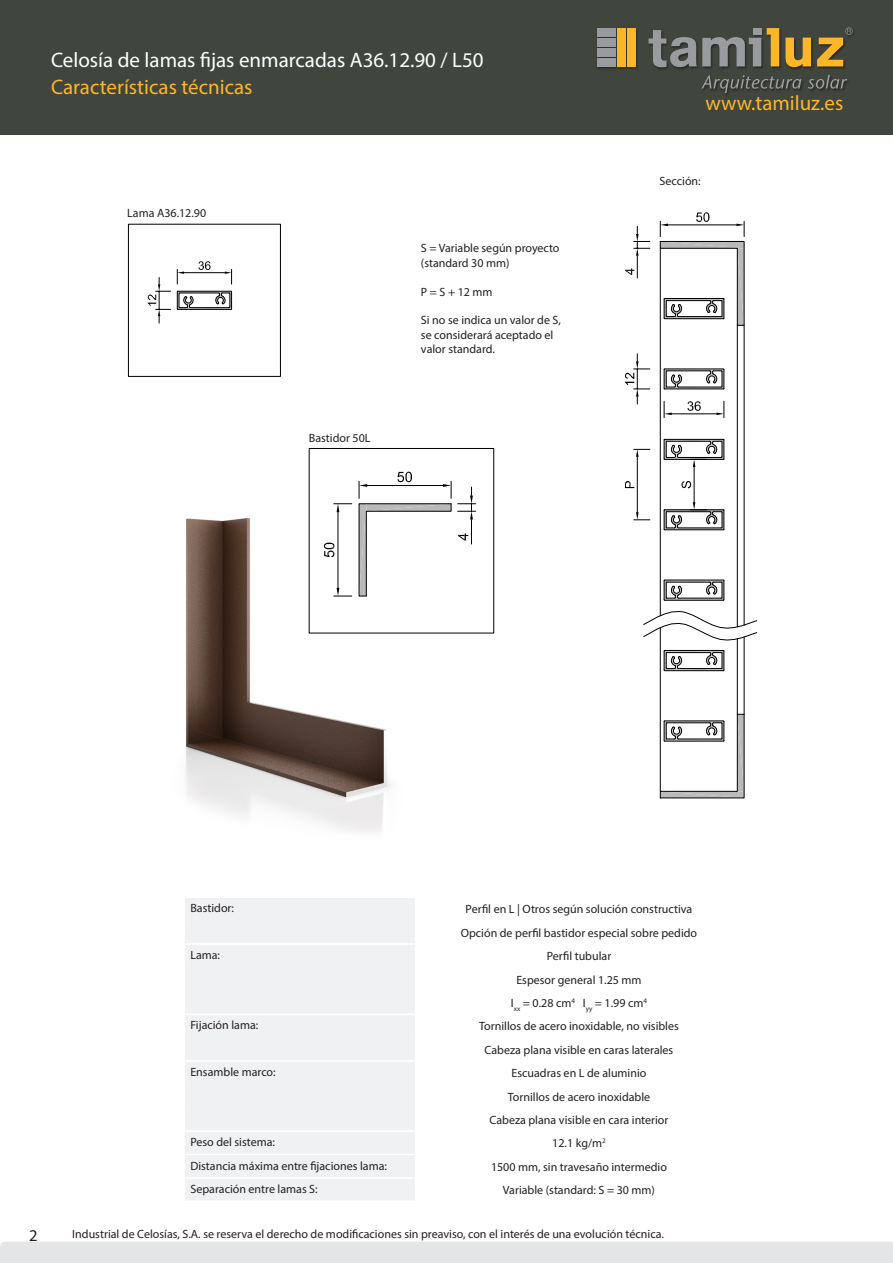
<style>
.page{position:relative;width:893px;height:1263px;background:#fff}
.page>*{position:absolute;margin:0;border:0;box-sizing:border-box;transform-origin:0 0}
.t1{font:21px "Myriad Pro";color:#fff}
.t2{font:21px "Myriad Pro";color:#fcb729}
.t3{font:20.85px "Myriad Pro";color:#fcb729}
.t4{font:16.5px "Myriad Pro";color:#231f20}
.t5{font:12px/14.4px "Myriad Pro";color:#231f20}
</style>
<div class="page">
<div style="left:0;top:0;width:893px;height:135px;background:#40453d"></div>
<div style="left:0;top:1242px;width:893px;height:21px;background:#e4e5e7"></div>
<hr style="left:184px;top:272px;width:41px;height:1px;background:#000">
<svg style="left:225px;top:269px;width:7px;height:15px"></svg>
<svg style="left:177px;top:269px;width:7px;height:15px"></svg>
<svg style="left:199px;top:261px;width:12px;height:9px"></svg>
<svg style="left:148px;top:277px;width:23px;height:46px"></svg>
<svg style="left:177px;top:291px;width:55px;height:19px"></svg>
<div style="left:128px;top:224px;width:153px;height:152px;border:1px solid #000"></div>
<div style="left:185px;top:898px;width:230px;height:302px;background:#f0f1f2"></div>
<hr style="left:184px;top:943px;width:232px;height:2px;background:#fff">
<hr style="left:184px;top:1013px;width:232px;height:2px;background:#fff">
<hr style="left:184px;top:1060px;width:232px;height:2px;background:#fff">
<hr style="left:184px;top:1130px;width:232px;height:2px;background:#fff">
<hr style="left:184px;top:1154px;width:232px;height:1px;background:#fff">
<hr style="left:184px;top:1177px;width:232px;height:2px;background:#fff">
<div style="left:596px;top:27px;width:260px;height:70px;background:#231f20;opacity:.75"></div>
<svg style="left:701px;top:75px;width:100px;height:18px"></svg>
<svg style="left:808px;top:75px;width:39px;height:14px"></svg>
<div style="left:597px;top:58px;width:19px;height:9px;background:#999b9e"></div>
<div style="left:597px;top:28px;width:19px;height:9px;background:#999b9e"></div>
<div style="left:597px;top:38px;width:19px;height:9px;background:#999b9e"></div>
<div style="left:597px;top:48px;width:19px;height:9px;background:#999b9e"></div>
<div style="left:617px;top:28px;width:9px;height:39px;background:#fcb729"></div>
<div style="left:627px;top:28px;width:9px;height:39px;background:#fcb729"></div>
<svg style="left:817px;top:27px;width:36px;height:39px"></svg>
<svg style="left:785px;top:38px;width:26px;height:29px"></svg>
<svg style="left:767px;top:28px;width:12px;height:38px"></svg>
<svg style="left:649px;top:30px;width:112px;height:38px"></svg>
<div style="left:753px;top:28px;width:8px;height:7px;background:#999b9e"></div>
<img style="left:186px;top:493px;width:284px;height:340px">
<svg style="left:359px;top:472px;width:93px;height:124px"></svg>
<svg style="left:458px;top:487px;width:18px;height:57px"></svg>
<hr style="left:338px;top:512px;width:1px;height:76px;background:#000">
<svg style="left:334px;top:503px;width:18px;height:9px"></svg>
<svg style="left:334px;top:588px;width:18px;height:9px"></svg>
<svg style="left:324px;top:543px;width:10px;height:14px"></svg>
<svg style="left:625px;top:226px;width:25px;height:52px"></svg>
<hr style="left:737px;top:325px;width:1px;height:302px;background:#000">
<hr style="left:737px;top:639px;width:1px;height:75px;background:#000">
<hr style="left:744px;top:637px;width:1px;height:77px;background:#000">
<hr style="left:744px;top:325px;width:1px;height:300px;background:#000">
<hr style="left:660px;top:248px;width:1px;height:368px;background:#000">
<hr style="left:660px;top:628px;width:1px;height:163px;background:#000">
<hr style="left:665px;top:389px;width:58px;height:1px;background:#000">
<svg style="left:663px;top:368px;width:62px;height:21px"></svg>
<svg style="left:660px;top:212px;width:85px;height:114px"></svg>
<svg style="left:663px;top:579px;width:62px;height:22px"></svg>
<svg style="left:663px;top:650px;width:62px;height:21px"></svg>
<svg style="left:660px;top:714px;width:84px;height:84px"></svg>
<svg style="left:643px;top:611px;width:114px;height:29px"></svg>
<svg style="left:625px;top:354px;width:25px;height:50px"></svg>
<hr style="left:694px;top:467px;width:1px;height:35px;background:#000">
<svg style="left:663px;top:439px;width:62px;height:28px"></svg>
<svg style="left:663px;top:502px;width:62px;height:29px"></svg>
<svg style="left:682px;top:481px;width:9px;height:7px"></svg>
<hr style="left:637px;top:457px;width:1px;height:55px;background:#000">
<svg style="left:634px;top:449px;width:16px;height:8px"></svg>
<svg style="left:634px;top:512px;width:16px;height:8px"></svg>
<svg style="left:625px;top:481px;width:9px;height:7px"></svg>
<hr style="left:672px;top:414px;width:44px;height:1px;background:#000">
<svg style="left:664px;top:401px;width:8px;height:17px"></svg>
<svg style="left:716px;top:401px;width:9px;height:17px"></svg>
<svg style="left:687px;top:401px;width:14px;height:10px"></svg>
<p class="t1" style="left:51px;top:47px;width:434px">Celosía de lamas fijas enmarcadas A36.12.90 / L50</p>
<p class="t2" style="left:51px;top:74px;width:203px">Características técnicas</p>
<p class="t5" style="left:127px;top:205px;width:81px">Lama A36.12.90</p>
<p class="t5" style="left:309px;top:431px;width:63px">Bastidor 50L</p>
<p class="t5" style="left:421px;top:241px;width:140px">S = Variable según proyecto (standard 30 mm)</p>
<p class="t5" style="left:421px;top:284px;width:73px">P = S + 12 mm</p>
<p class="t5" style="left:421px;top:313px;width:142px">Si no se indica un valor de S, se considerará aceptado el valor standard.</p>
<p class="t3" style="left:705px;top:90px;width:139px">www.tamiluz.es</p>
<p class="t5" style="left:659px;top:174px;width:43px">Sección:</p>
<p class="t5" style="left:190px;top:901px;width:45px">Bastidor:</p>
<p class="t5" style="left:466px;top:902px;width:228px">Perfil en L | Otros según solución constructiva</p>
<p class="t5" style="left:461px;top:925px;width:238px">Opción de perfil bastidor especial sobre pedido</p>
<p class="t5" style="left:190px;top:948px;width:31px">Lama:</p>
<p class="t5" style="left:547px;top:949px;width:66px">Perfil tubular</p>
<p class="t5" style="left:516px;top:972px;width:127px">Espesor general 1.25 mm</p>
<p class="t5" style="left:511px;top:995px;width:138px">I<sub>xx</sub> = 0.28 cm<sup>4</sup> I<sub>yy</sub> = 1.99 cm<sup>4</sup></p>
<p class="t5" style="left:190px;top:1018px;width:69px">Fijación lama:</p>
<p class="t5" style="left:479px;top:1019px;width:201px">Tornillos de acero inoxidable, no visibles</p>
<p class="t5" style="left:485px;top:1042px;width:190px">Cabeza plana visible en caras laterales</p>
<p class="t5" style="left:190px;top:1065px;width:87px">Ensamble marco:</p>
<p class="t5" style="left:511px;top:1066px;width:136px">Escuadras en L de aluminio</p>
<p class="t5" style="left:508px;top:1089px;width:144px">Tornillos de acero inoxidable</p>
<p class="t5" style="left:489px;top:1112px;width:180px">Cabeza plana visible en cara interior</p>
<p class="t5" style="left:190px;top:1135px;width:86px">Peso del sistema:</p>
<p class="t5" style="left:552px;top:1136px;width:55px">12.1 kg/m<sup>2</sup></p>
<p class="t5" style="left:190px;top:1158px;width:198px">Distancia máxima entre fijaciones lama:</p>
<p class="t5" style="left:491px;top:1159px;width:177px">1500 mm, sin travesaño intermedio</p>
<p class="t5" style="left:190px;top:1181px;width:129px">Separación entre lamas S:</p>
<p class="t5" style="left:503px;top:1183px;width:154px">Variable (standard: S = 30 mm)</p>
<p class="t4" style="left:29px;top:1225px;width:10px">2</p>
<p class="t5" style="left:72px;top:1226px;width:593px">Industrial de Celosías, S.A. se reserva el derecho de modificaciones sin preaviso, con el interés de una evolución técnica.</p>
</div>
